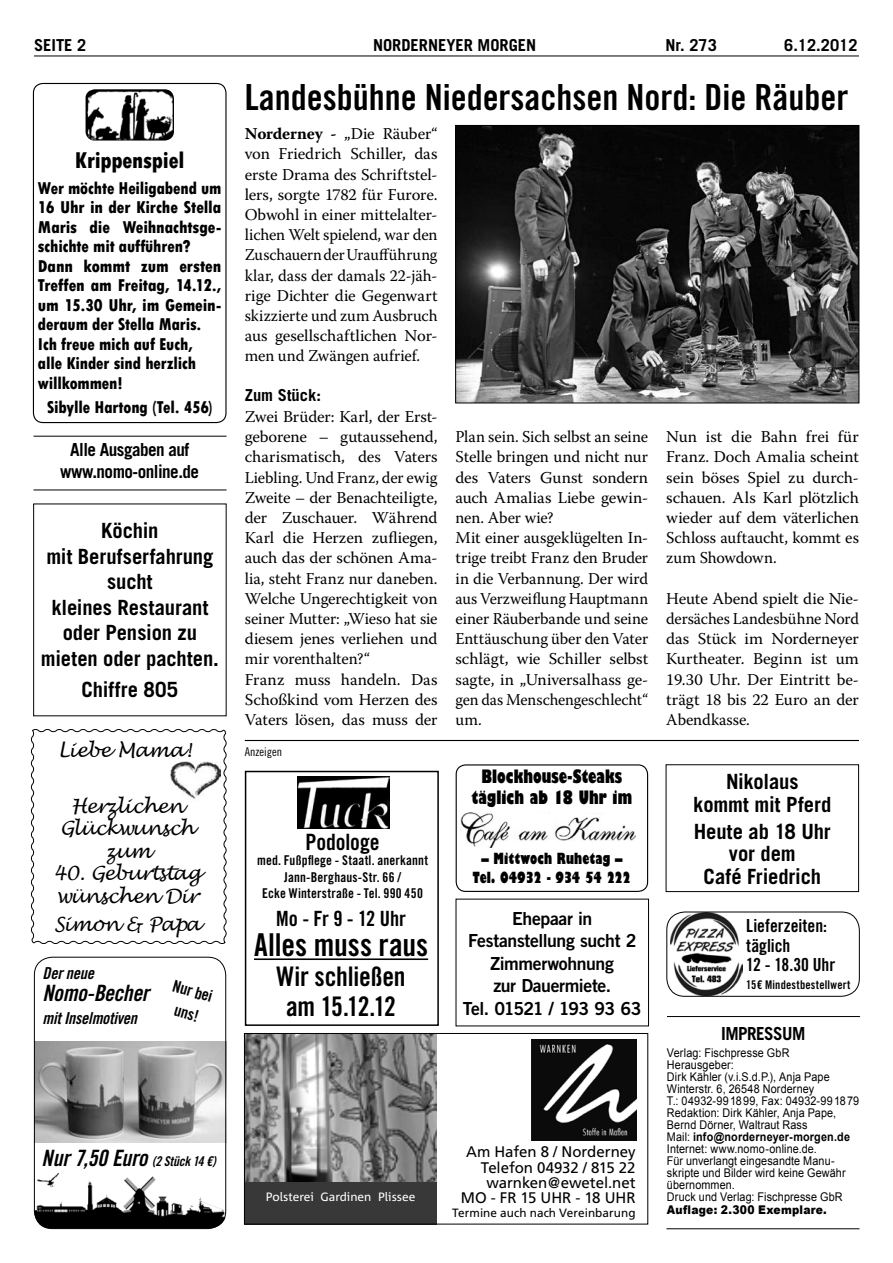
<style>
.page{position:relative;width:893px;height:1263px;background:#fff}
.page>*{position:absolute;margin:0;border:0;box-sizing:border-box;transform-origin:0 0}
.t1{font:36px "Trade Gothic LT Bold Cond Twenty";color:#000}
.t2{font:31.5px "Trade Gothic LT Bold Cond Twenty";color:#000}
.t3{font:27px/30px "Trade Gothic LT Bold Cond Twenty";letter-spacing:-.005em;color:#000;text-align:center}
.t4{font:800 condensed 24px "Tw Cen";letter-spacing:-.01em;color:#000}
.t5{font:22.5px "Trade Gothic LT Bold Cond Twenty Obl";letter-spacing:-.015em;color:#000}
.t6{font:22.5px "Trade Gothic LT Bold Cond Twenty";letter-spacing:-.005em;color:#000}
.t7{font:700 21px/25.5px "Trade Gothic LT";letter-spacing:-.01em;color:#000;text-align:center}
.t8{font:21px "Trade Gothic LT Bold Cond Twenty";letter-spacing:-.005em;color:#000}
.t9{font:italic 19.5px/22.5px "Lucida Handwriting";letter-spacing:-.02em;color:#000;text-align:center}
.t10{font:800 condensed 18px/19.5px "Tw Cen";letter-spacing:-.01em;color:#000}
.t11{font:18px/22.5px "Trade Gothic LT Bold Two";letter-spacing:-.02em;color:#000;text-align:center}
.t12{font:700 18px/21.6px "Trade Gothic LT";letter-spacing:-.03em;color:#000;text-align:center;scale:.95 1}
.t13{font:800 condensed 18px/21px "Gill Sans";letter-spacing:.005em;color:#000;text-align:center}
.t14{font:18px/19.5px "Trade Gothic LT Bold Cond Twenty";letter-spacing:-.005em;color:#000}
.t15{font:16.5px/20.2px "Warnock Pro";letter-spacing:-.005em;color:#000;text-align:justify}
.t16{font:700 16.5px "Trade Gothic LT";color:#000}
.t17{font:16.5px "Trade Gothic LT Bold Cond Twenty Obl";letter-spacing:-.015em;color:#000}
.t18{font:16.5px/22.5px "Trade Gothic LT Bold Cond Twenty";color:#000;text-align:center}
.t19{font:15.3px/15.3px "Frutiger CE";letter-spacing:-.005em;color:#000;text-align:right}
.t20{font:800 condensed 15px/19.5px "Gill Sans";letter-spacing:.005em;color:#000;text-align:center}
.t21{font:13.5px/16.5px "Trade Gothic LT Bold Cond Twenty";letter-spacing:.015em;color:#000;text-align:center}
.t22{font:12.15px "Corpid C1";color:#fff}
.t23{font:12px/12px "Arial";letter-spacing:.01em;color:#000;scale:.9 1}
.t24{font:12px "Frutiger CE";letter-spacing:.005em;color:#000}
.t25{font:900 12px "Arial";letter-spacing:.02em;color:#000;scale:.9 1}
.t26{font:12px "Trade Gothic LT Bold Cond Twenty";letter-spacing:.02em;color:#000}
.t27{font:12px "Trade Gothic LT Cond Eighteen";color:#000}
.s1{font-size:13.5px}
.s2{font-weight:700}
</style>
<div class="page">
<hr style="left:667px;top:1016px;width:193px;height:1px;background:#000">
<hr style="left:666px;top:1228px;width:193px;height:1px;background:#000">
<hr style="left:34px;top:56px;width:825px;height:1px;background:#000">
<img style="left:460px;top:812px;width:176px;height:36px">
<div style="left:456px;top:764px;width:192px;height:128px;border:1px solid #000;border-radius:9px"></div>
<img style="left:36px;top:1042px;width:191px;height:100px">
<img style="left:34px;top:1173px;width:193px;height:55px">
<div style="left:34px;top:957px;width:192px;height:272px;border:1px solid #000;border-radius:18px"></div>
<img style="left:671px;top:913px;width:71px;height:82px">
<div style="left:666px;top:912px;width:194px;height:85px;border:1px solid #000;border-radius:18px"></div>
<img style="left:532px;top:1039px;width:104px;height:101px">
<img style="left:246px;top:1035px;width:191px;height:147px">
<div style="left:244px;top:1182px;width:193px;height:43px;background:#383838"></div>
<div style="left:244px;top:1033px;width:404px;height:191px;border:1px solid #000"></div>
<svg style="left:31px;top:729px;width:196px;height:215px"></svg>
<img style="left:171px;top:761px;width:50px;height:40px">
<hr style="left:245px;top:740px;width:614px;height:1px;background:#000">
<img style="left:457px;top:127px;width:400px;height:274px">
<div style="left:455px;top:125px;width:404px;height:278px;border:1px solid #000"></div>
<div style="left:666px;top:764px;width:193px;height:128px;border:1px solid #000"></div>
<div style="left:33px;top:83px;width:194px;height:340px;border:1px solid #000;border-radius:9px"></div>
<img style="left:86px;top:89px;width:88px;height:52px">
<img style="left:297px;top:777px;width:92px;height:52px">
<div style="left:245px;top:771px;width:194px;height:255px;border:2px solid #000"></div>
<hr style="left:254px;top:958px;width:174px;height:2px;background:#000">
<hr style="left:33px;top:436px;width:194px;height:1px;background:#000">
<hr style="left:33px;top:490px;width:194px;height:1px;background:#000">
<p class="t16" style="left:34px;top:35px;width:54px">SEITE 2</p>
<p class="t16" style="left:373px;top:35px;width:9px">NORDERNE</p>
<p class="t16" style="left:446px;top:35px;width:52px">YER MORGENN</p>
<p class="t16" style="left:676px;top:35px;width:43px">r. 273</p>
<p class="t16" style="left:784px;top:35px;width:75px">6.12.2012</p>
<h3 class="t4" style="left:75px;top:146px;width:111px">Krippenspiel</h3>
<p class="t10" style="left:38px;top:178px;width:185px">Wer möchte Heiligabend um<br>16 Uhr in der Kirche Stella<br>Maris die Weihnachtsge&shy;schichte mit aufführen?<br>Dann kommt zum ersten<br>Treffen am Freitag, 14.12., um 15.30 Uhr, im Gemein&shy;deraum der Stella Maris.<br>Ich freue mich auf Euch, alle Kinder sind herzlich willkommen!</p>
<p class="t10" style="left:47px;top:397px;width:167px">Sibylle Hartong (Tel. 456)</p>
<p class="t12" style="left:60px;top:439px;width:148px">Alle Ausgaben auf www.nomo-online.de</p>
<p class="t7" style="left:41px;top:518px;width:179px">Köchin<br>mit Berufserfahrung sucht<br>kleines Restaurant oder Pension zu mieten oder pachten.</p>
<p class="t7" style="left:82px;top:677px;width:98px">Chiffre 805</p>
<p class="t9" style="left:58px;top:740px;width:135px">Liebe Mama!</p>
<p class="t9" style="left:60px;top:795px;width:135px">Herzlichen<br>Glückwunsch zum</p>
<p class="t9" style="left:53px;top:863px;width:149px;text-align:left">40. Geburtstag wünschen Dir</p>
<p class="t9" style="left:54px;top:914px;width:148px">Simon &amp; Papa</p>
<p class="t17" style="left:43px;top:963px;width:53px">Der neue</p>
<h3 class="t5" style="left:43px;top:980px;width:108px">Nomo-Becher</h3>
<p class="t17" style="left:43px;top:1008px;width:96px">mit Inselmotiven</p>
<p class="t18" style="left:176px;top:974px;width:42px;rotate:16deg">Nur bei uns!</p>
<h3 class="t5" style="left:42px;top:1144px;width:176px">Nur 7,50 Euro <span class="s1">(2 Stück 14 €)</span></h3>
<h1 class="t1" style="left:245px;top:76px;width:605px">Landesbühne Niedersachsen Nord: Die Räuber</h1>
<p class="t15" style="left:245px;top:123px;width:194px"><span class="s2">Norderney -</span> „Die Räuber“ von Friedrich Schiller, das erste Drama des Schriftstel&shy;lers, sorgte 1782 für Furore.<br>Obwohl in einer mittelalter&shy;lichen Welt spielend, war den Zuschauern der Uraufführung klar, dass der damals 22-jäh&shy;rige Dichter die Gegenwart skizzierte und zum Ausbruch aus gesellschaftlichen Nor&shy;men und Zwängen aufrief.</p>
<p class="t16" style="left:245px;top:385px;width:78px">Zum Stück:</p>
<p class="t15" style="left:245px;top:406px;width:194px;text-align:left">Zwei Brüder: Karl, der Erst&shy;geborene – gutaussehend, charismatisch, des Vaters<br>Liebling. Und Franz, der ewig<br>Zweite – der Benachteiligte, der Zuschauer. Während<br>Karl die Herzen zufliegen, auch das der schönen Ama&shy;lia, steht Franz nur daneben.<br>Welche Ungerechtigkeit von seiner Mutter: „Wieso hat sie diesem jenes verliehen und mir vorenthalten?“<br>Franz muss handeln. Das<br>Schoßkind vom Herzen des<br>Vaters lösen, das muss der</p>
<p class="t27" style="left:245px;top:745px;width:39px">Anzeigen</p>
<h3 class="t6" style="left:305px;top:829px;width:76px">Podologe</h3>
<p class="t21" style="left:257px;top:852px;width:172px">med. Fußpflege - Staatl. anerkannt<br>Jann-Berghaus-Str. 66 /<br>Ecke Winterstraße - Tel. 990 450</p>
<p class="t8" style="left:276px;top:906px;width:131px">Mo - Fr 9 - 12 Uhr</p>
<h2 class="t2" style="left:254px;top:926px;width:176px">Alles muss raus</h2>
<h3 class="t3" style="left:276px;top:961px;width:131px">Wir schließen am 15.12.12</h3>
<p class="t22" style="left:266px;top:1189px;width:151px">Polsterei Gardinen Plissee</p>
<p class="t15" style="left:456px;top:426px;width:194px;text-align:left">Plan sein. Sich selbst an seine<br>Stelle bringen und nicht nur des Vaters Gunst sondern auch Amalias Liebe gewin&shy;nen. Aber wie?<br>Mit einer ausgeklügelten In&shy;trige treibt Franz den Bruder in die Verbannung. Der wird aus Verzweiflung Hauptmann einer Räuberbande und seine<br>Enttäuschung über den Vater schlägt, wie Schiller selbst sagte, in „Universalhass ge&shy;gen das Menschengeschlecht“ um.</p>
<p class="t15" style="left:666px;top:426px;width:194px">Nun ist die Bahn frei für Franz. Doch Amalia scheint sein böses Spiel zu durch&shy;schauen. Als Karl plötzlich wieder auf dem väterlichen Schloss auftaucht, kommt es zum Showdown.</p>
<p class="t15" style="left:666px;top:588px;width:194px">Heute Abend spielt die Nie&shy;dersäches Landesbühne Nord das Stück im Norderneyer Kurtheater. Beginn ist um 19.30 Uhr. Der Eintritt be&shy;trägt 18 bis 22 Euro an der Abendkasse.</p>
<p class="t13" style="left:472px;top:767px;width:162px">Blockhouse-Steaks täglich ab 18 Uhr im</p>
<p class="t20" style="left:473px;top:849px;width:160px">– Mittwoch Ruhetag –<br>Tel. 04932 - 934 54 222</p>
<p class="t11" style="left:463px;top:907px;width:180px">Ehepaar in<br>Festanstellung sucht 2<br>Zimmerwohnung<br>zur Dauermiete.<br>Tel. 01521 / 193 93 63</p>
<p class="t19" style="left:461px;top:1144px;width:176px">Am Hafen 8 / Norderney<br>Telefon 04932 / 815 22 warnken@ewetel.net<br>MO - FR 15 UHR - 18 UHR</p>
<p class="t24" style="left:452px;top:1205px;width:185px">Termine auch nach Vereinbarung</p>
<p class="t7" style="left:693px;top:770px;width:140px;line-height:22.5px">Nikolaus<br>kommt mit Pferd</p>
<p class="t7" style="left:694px;top:819px;width:138px;line-height:22.5px">Heute ab 18 Uhr vor dem<br>Café Friedrich</p>
<p class="t14" style="left:746px;top:916px;width:90px">Lieferzeiten: täglich<br>12 - 18.30 Uhr</p>
<p class="t26" style="left:746px;top:978px;width:106px">15€ Mindestbestellwert</p>
<p class="t12" style="left:721px;top:1023px;width:38px">IMPRESS</p>
<p class="t12" style="left:782px;top:1023px;width:26px">UM</p>
<p class="t23" style="left:667px;top:1046px;width:215px">Verlag: Fischpresse GbR<br>Herausgeber:<br>Dirk Kähler (v.i.S.d.P.), Anja Pape<br>Winterstr. 6, 26548 Norderney<br>T.: 04932-991899, Fax: 04932-991879<br>Redaktion: Dirk Kähler, Anja Pape,<br>Bernd Dörner, Waltraut Rass<br>Mail: <span class="s2">info@norderneyer-morgen.de<br></span>Internet: www.nomo-online.de.<br>Für unverlangt eingesandte Manu&shy;skripte und Bilder wird keine Gewähr übernommen.<br>Druck und Verlag: Fischpresse GbR</p>
<p class="t25" style="left:667px;top:1201px;width:179px">Auflage: 2.300 Exemplare.</p>
</div>
